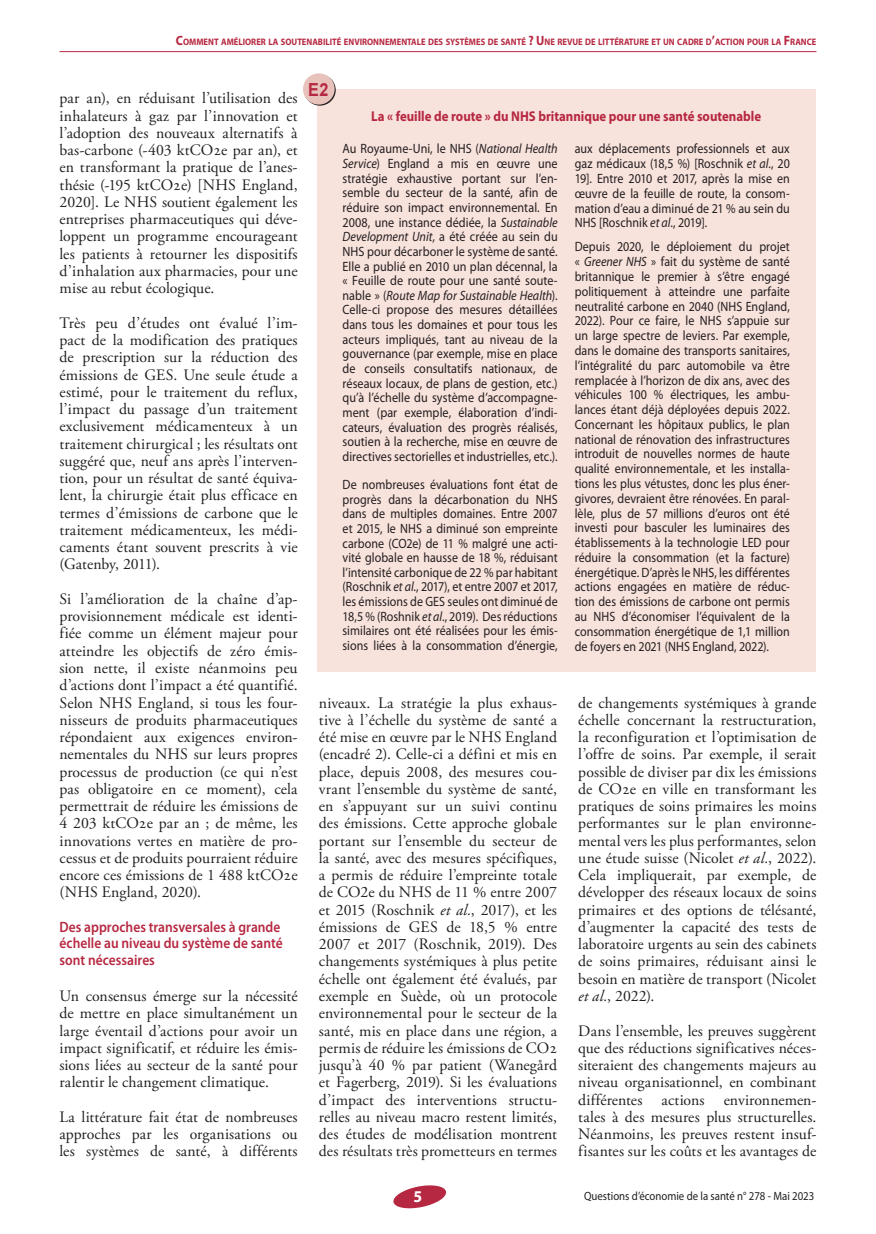
<style>
.page{position:relative;width:876px;height:1234px;background:#fff}
.page>*{position:absolute;margin:0;border:0;box-sizing:border-box;transform-origin:0 0}
.Numérotation_élément{font:700 18px "Arial";color:#b62841;scale:.9 1}
.Titre_tableau{font:700 18px "Arial";color:#b62841;scale:.9 1}
.t1{font:700 16.5px "Myriad Pro";color:#fff;scale:.95 1}
.Texte_courant{font:15.9px/17.2px "Adobe Garamond Pro";letter-spacing:.005em;color:#231f20;text-align:justify}
.Inter_niveau_2{font:600 15px/16.5px "Myriad Pro";color:#b62841;scale:.9 1}
.Titre_encadré{font:700 14.25px "Myriad Pro";color:#b62841;scale:.9 1}
.Texte_encadré{font:13.5px/14.7px "Myriad Pro";letter-spacing:.005em;color:#231f20;text-align:justify;scale:.89 1}
.Texte_encadré-2{font:13.5px/14.7px "Myriad Pro";letter-spacing:.005em;color:#231f20;text-align:justify;scale:.9 1}
.t2{font:12px "Myriad Pro";color:#231f20;scale:.9 1}
.t3{font:700 9.45px "Myriad Pro";color:#b62841;scale:.9 1}
.s1{font-size:13.5px}
.s2{font-style:italic}
</style>
<div class="page">
<svg style="left:393px;top:1185px;width:54px;height:24px"></svg>
<hr style="left:60px;top:51px;width:756px;height:1px;background:#b62841">
<div style="left:317px;top:89px;width:498px;height:582px;background:#f8e2dc"></div>
<svg style="left:304px;top:74px;width:32px;height:32px"></svg>
<div style="left:303px;top:73px;width:32px;height:32px;background:#e8c3bb;border-radius:50%"></div>
<p class="t3" style="left:176px;top:36px;width:713px"><span class="s1">C</span>OMMENT AMÉLIORER LA SOUTENABILITÉ ENVIRONNEMENTALE DES SYSTÈMES DE SANTÉ <span class="s1">? U</span> NE REVUE DE LITTÉRATURE ET UN CADRE D<span class="s1">’</span>ACTION POUR LA <span class="s1">F</span>RANCE</p>
<p class="Texte_courant" style="left:60px;top:90px;width:240px">par an), en réduisant l’utilisation des inhalateurs à gaz par l’innovation et l’adoption des nouveaux alternatifs à bas-carbone (-403 ktCO2e par an), et en transformant la pratique de l’anes&shy;thésie (-195 ktCO2e) [NHS England, 2020]. Le NHS soutient également les entreprises pharmaceutiques qui déve&shy;loppent un programme encourageant les patients à retourner les dispositifs d’inhalation aux pharmacies, pour une mise au rebut écologique.</p>
<p class="Texte_courant" style="left:60px;top:314px;width:240px">Très peu d’études ont évalué l’im&shy;pact de la modification des pratiques de prescription sur la réduction des émissions de GES. Une seule étude a estimé, pour le traitement du reflux, l’impact du passage d’un traitement exclusivement médicamenteux à un traitement chirurgical ; les résultats ont suggéré que, neuf ans après l’interven&shy;tion, pour un résultat de santé équiva&shy;lent, la chirurgie était plus efficace en termes d’émissions de carbone que le traitement médicamenteux, les médi&shy;caments étant souvent prescrits à vie (Gatenby, 2011).</p>
<p class="Texte_courant" style="left:60px;top:590px;width:240px">Si l’amélioration de la chaîne d’ap&shy;provisionnement médicale est identi&shy;fiée comme un élément majeur pour atteindre les objectifs de zéro émis&shy;sion nette, il existe néanmoins peu d’actions dont l’impact a été quantifié.<br>Selon NHS England, si tous les four&shy;nisseurs de produits pharmaceutiques répondaient aux exigences environ&shy;nementales du NHS sur leurs propres processus de production (ce qui n’est pas obligatoire en ce moment), cela permettrait de réduire les émissions de 4 203 ktCO2e par an ; de même, les innovations vertes en matière de pro&shy;cessus et de produits pourraient réduire encore ces émissions de 1 488 ktCO2e (NHS England, 2020).</p>
<p class="Inter_niveau_2" style="left:60px;top:918px;width:250px">Des approches transversales à grande échelle au niveau du système de santé sont nécessaires</p>
<p class="Texte_courant" style="left:60px;top:987px;width:240px">Un consensus émerge sur la nécessité de mettre en place simultanément un large éventail d’actions pour avoir un impact significatif, et réduire les émis&shy;sions liées au secteur de la santé pour ralentir le changement climatique.</p>
<p class="Texte_courant" style="left:60px;top:1108px;width:240px">La littérature fait état de nombreuses approches par les organisations ou les systèmes de santé, à différents</p>
<p class="Titre_tableau" style="left:309px;top:76px;width:26px">G1</p>
<p class="Numérotation_élément" style="left:308px;top:76px;width:24px">E2</p>
<p class="Titre_encadré" style="left:371px;top:108px;width:435px">La « feuille de route » du NHS britannique pour une santé soutenable</p>
<p class="Texte_encadré-2" style="left:343px;top:142px;width:241px">Au Royaume-Uni, le NHS (<span class="s2">National Health Service</span>) England a mis en œuvre une stratégie exhaustive portant sur l’enn semble du secteur de la santé, afin de réduire son impact environnemental. En 2008</p>
<p class="Texte_encadré" style="left:575px;top:142px;width:243px;text-align:left">aux déplacements professionnels et aux gaz médicaux (18,5 %) [Roschnik <span class="s2">et al.</span>, 20<br>19]. Entre 2010 et 2017, après la mise en œuvre de la feuille de route, la consomn mation d’eau a diminué de 21 % au sein du NHS [Roschnik <span class="s2">et al</span>., 2019].</p>
<p class="Texte_encadré" style="left:575px;top:240px;width:56px">Depuis 2020</p>
<p class="Texte_encadré-2" style="left:343px;top:215px;width:241px;text-indent:25px">, une instance dédiée, la <span class="s2">Sustainable Development Unit</span>, a été créée au sein du NHS pour décarboner le système de santé.<br>Elle a publié en 2010 un plan décennal, la « Feuille de route pour une santé souten nable » (<span class="s2">Route Map for Sustainable Health</span>).<br>Celle-ci propose des mesures détaillées dans tous les domaines et pour tous les acteurs impliqués, tant au niveau de la gouvernance (par exemple, mise en place de conseils consultatifs nationaux, de réseaux locaux, de plans de gestion, etc.) qu’à l’échelle du système d’accompagnen ment (par exemple, élaboration d’indin cateurs, évaluation des progrès réalisés, soutien à la recherche, mise en œuvre de directives sectorielles et industrielles, etc.).</p>
<p class="Texte_encadré" style="left:343px;top:477px;width:243px;text-align:left">De nombreuses évaluations font état de progrès dans la décarbonation du NHS dans de multiples domaines. Entre 2007<br>et 2015, le NHS a diminué son empreinte carbone (CO2e) de 11 % malgré une actin vité globale en hausse de 18 %, réduisant l’intensité carbonique de 22 % par habitant (Roschnik <span class="s2">et al</span>., 2017), et entre 2007</p>
<p class="Texte_encadré" style="left:575px;top:240px;width:243px;text-indent:67px">, le déploiement du projet « <span class="s2">Greener NHS</span> » fait du système de santé britannique le premier à s’être engagé politiquement à atteindre une parfaite neutralité carbone en 2040 (NHS England, 2022</p>
<p class="Texte_encadré" style="left:575px;top:314px;width:243px;text-indent:24px">). Pour ce faire, le NHS s’appuie sur un large spectre de leviers. Par exemple, dans le domaine des transports sanitaires, l’intégralité du parc automobile va être remplacée à l’horizon de dix ans, avec des véhicules 100 % électriques, les ambun lances étant déjà déployées depuis 2022</p>
<p class="Texte_encadré" style="left:575px;top:402px;width:243px;text-indent:213px">.<br>Concernant les hôpitaux publics, le plan national de rénovation des infrastructures introduit de nouvelles normes de haute qualité environnementale, et les installan tions les plus vétustes, donc les plus énern givores, devraient être rénovées. En paraln lèle, plus de 57 millions d’euros ont été investi pour basculer les luminaires des établissements à la technologie LED pour réduire la consommation (et la facture) énergétique. D’après le NHS, les différentes actions engagées en matière de réducn tion des émissions de carbone ont permis au NHS d’économiser l’équivalent de la consommation énergétique de 1,1 million de foyers en 2021 (NHS England, 2022</p>
<p class="Texte_encadré" style="left:343px;top:579px;width:243px;text-indent:178px">et 2017, les émissions de GES seules ont diminué de 18,5 % (Roshnik <span class="s2">et al</span>., 2019). Des réductions similaires ont été réalisées pour les émisn sions liées à la consommation d’énergie,</p>
<p class="Texte_encadré" style="left:763px;top:639px;width:8px">).</p>
<p class="Texte_courant" style="left:319px;top:694px;width:240px">niveaux. La stratégie la plus exhaus&shy;tive à l’échelle du système de santé a été mise en œuvre par le NHS England (encadré 2). Celle-ci a défini et mis en place, depuis 2008, des mesures cou&shy;vrant l’ensemble du système de santé, en s’appuyant sur un suivi continu des émissions. Cette approche globale portant sur l’ensemble du secteur de la santé, avec des mesures spécifiques, a permis de réduire l’empreinte totale de CO2e du NHS de 11 % entre 2007 et 2015 (Roschnik <span class="s2">et al.</span>, 2017), et les émissions de GES de 18,5 % entre 2007 et 2017 (Roschnik, 2019). Des changements systémiques à plus petite échelle ont également été évalués, par exemple en Suède, où un protocole environnemental pour le secteur de la santé, mis en place dans une région, a permis de réduire les émissions de CO2 jusqu’à 40 % par patient (Wanegård et Fagerberg, 2019). Si les évaluations d’impact des interventions structu&shy;relles au niveau macro restent limités, des études de modélisation montrent des résultats très prometteurs en termes</p>
<p class="Texte_courant" style="left:578px;top:694px;width:240px">de changements systémiques à grande échelle concernant la restructuration, la reconfiguration et l’optimisation de l’offre de soins. Par exemple, il serait possible de diviser par dix les émissions de CO2e en ville en transformant les pratiques de soins primaires les moins performantes sur le plan environne&shy;mental vers les plus performantes, selon une étude suisse (Nicolet <span class="s2">et al.</span>, 2022).<br>Cela impliquerait, par exemple, de développer des réseaux locaux de soins primaires et des options de télésanté, d’augmenter la capacité des tests de laboratoire urgents au sein des cabinets de soins primaires, réduisant ainsi le besoin en matière de transport (Nicolet <span class="s2">et al.</span>, 2022).</p>
<p class="Texte_courant" style="left:578px;top:1022px;width:240px">Dans l’ensemble, les preuves suggèrent que des réductions significatives néces&shy;siteraient des changements majeurs au niveau organisationnel, en combinant différentes actions environnemen&shy;tales à des mesures plus structurelles.<br>Néanmoins, les preuves restent insuf&shy;fisantes sur les coûts et les avantages de</p>
<p class="t1" style="left:413px;top:1186px;width:11px">5</p>
<p class="t2" style="left:584px;top:1188px;width:257px">Questions d’économie de la santé nn nnn n nnn nnnn</p>
</div>
